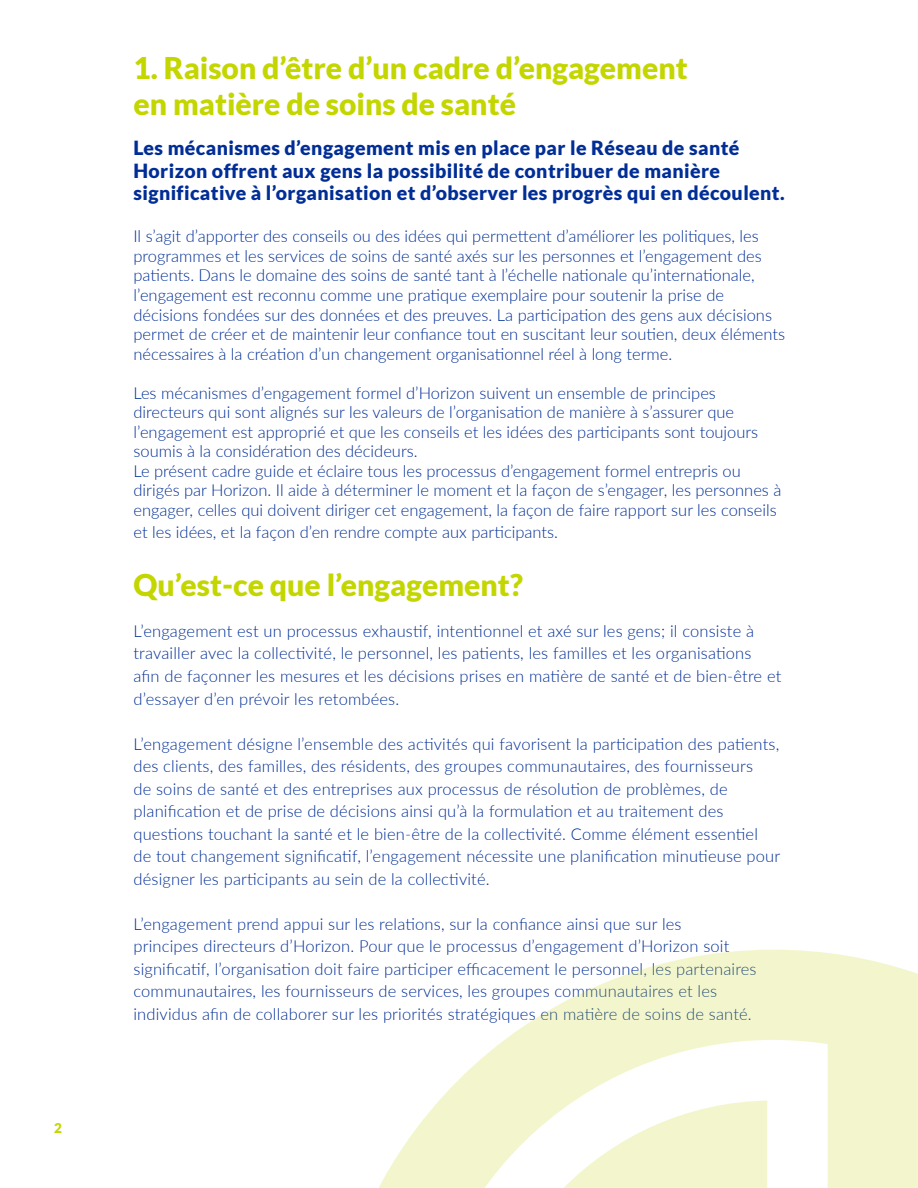
<style>
.page{position:relative;width:918px;height:1188px;background:#fff}
.page>*{position:absolute;margin:0;border:0;box-sizing:border-box;transform-origin:0 0}
.t1{font:900 30px "Lato";color:#c4d600}
.t2{font:900 19.5px/22.5px "Lato";letter-spacing:.02em;color:#002d96}
.t3{font:300 16.5px/22.5px "Lato";color:#002d96}
.t4{font:900 13.5px "Lato";color:#c4d600}
</style>
<div class="page">
<svg style="left:379px;top:950px;width:539px;height:238px;fill:#f3f6cd"></svg>
<p class="t4" style="left:54px;top:1121px;width:9px">2</p>
<p class="t1" style="left:134px;top:50px;width:556px">1. Raison d’être d’un cadre d’engagement</p>
<p class="t1" style="left:134px;top:86px;width:384px">en matière de soins de santé</p>
<p class="t2" style="left:134px;top:137px;width:653px">Les mécanismes d’engagement mis en place par le Réseau de santé<br>Horizon offrent aux gens la possibilité de contribuer de manière significative à l’organisation et d’observer les progrès qui en découlent.</p>
<p class="t3" style="left:134px;top:226px;width:653px;line-height:19.5px">Il s’agit d’apporter des conseils ou des idées qui permettent d’améliorer les politiques, les programmes et les services de soins de santé axés sur les personnes et l’engagement des patients. Dans le domaine des soins de santé tant à l’échelle nationale qu’internationale, l’engagement est reconnu comme une pratique exemplaire pour soutenir la prise de décisions fondées sur des données et des preuves. La participation des gens aux décisions permet de créer et de maintenir leur confiance tout en suscitant leur soutien, deux éléments nécessaires à la création d’un changement organisationnel réel à long terme.</p>
<p class="t3" style="left:134px;top:382px;width:626px;line-height:19.5px">Les mécanismes d’engagement formel d’Horizon suivent un ensemble de principes directeurs qui sont alignés sur les valeurs de l’organisation de manière à s’assurer que l’engagement est approprié et que les conseils et les idées des participants sont toujours soumis à la considération des décideurs.</p>
<p class="t3" style="left:134px;top:460px;width:649px;line-height:19.5px">Le présent cadre guide et éclaire tous les processus d’engagement formel entrepris ou dirigés par Horizon. Il aide à déterminer le moment et la façon de s’engager, les personnes à engager, celles qui doivent diriger cet engagement, la façon de faire rapport sur les conseils</p>
<p class="t3" style="left:134px;top:520px;width:426px">et les idées, et la façon d’en rendre compte aux participants.</p>
<p class="t1" style="left:134px;top:568px;width:391px">Qu’est-ce que l’engagement?</p>
<p class="t3" style="left:134px;top:619px;width:649px">L’engagement est un processus exhaustif, intentionnel et axé sur les gens; il consiste à travailler avec la collectivité, le personnel, les patients, les familles et les organisations afin de façonner les mesures et les décisions prises en matière de santé et de bien-être et d’essayer d’en prévoir les retombées.</p>
<p class="t3" style="left:134px;top:732px;width:648px">L’engagement désigne l’ensemble des activités qui favorisent la participation des patients, des clients, des familles, des résidents, des groupes communautaires, des fournisseurs<br>de soins de santé et des entreprises aux processus de résolution de problèmes, de planification et de prise de décisions ainsi qu’à la formulation et au traitement des questions touchant la santé et le bien-être de la collectivité. Comme élément essentiel<br>de tout changement significatif, l’engagement nécessite une planification minutieuse pour désigner les participants au sein de la collectivité.</p>
<p class="t3" style="left:134px;top:912px;width:625px">L’engagement prend appui sur les relations, sur la confiance ainsi que sur les<br>principes directeurs d’Horizon. Pour que le processus d’engagement d’Horizon soit significatif, l’organisation doit faire participer efficacement le personnel, les partenaires communautaires, les fournisseurs de services, les groupes communautaires et les individus afin de collaborer sur les priorités stratégiques en matière de soins de santé.</p>
</div>
